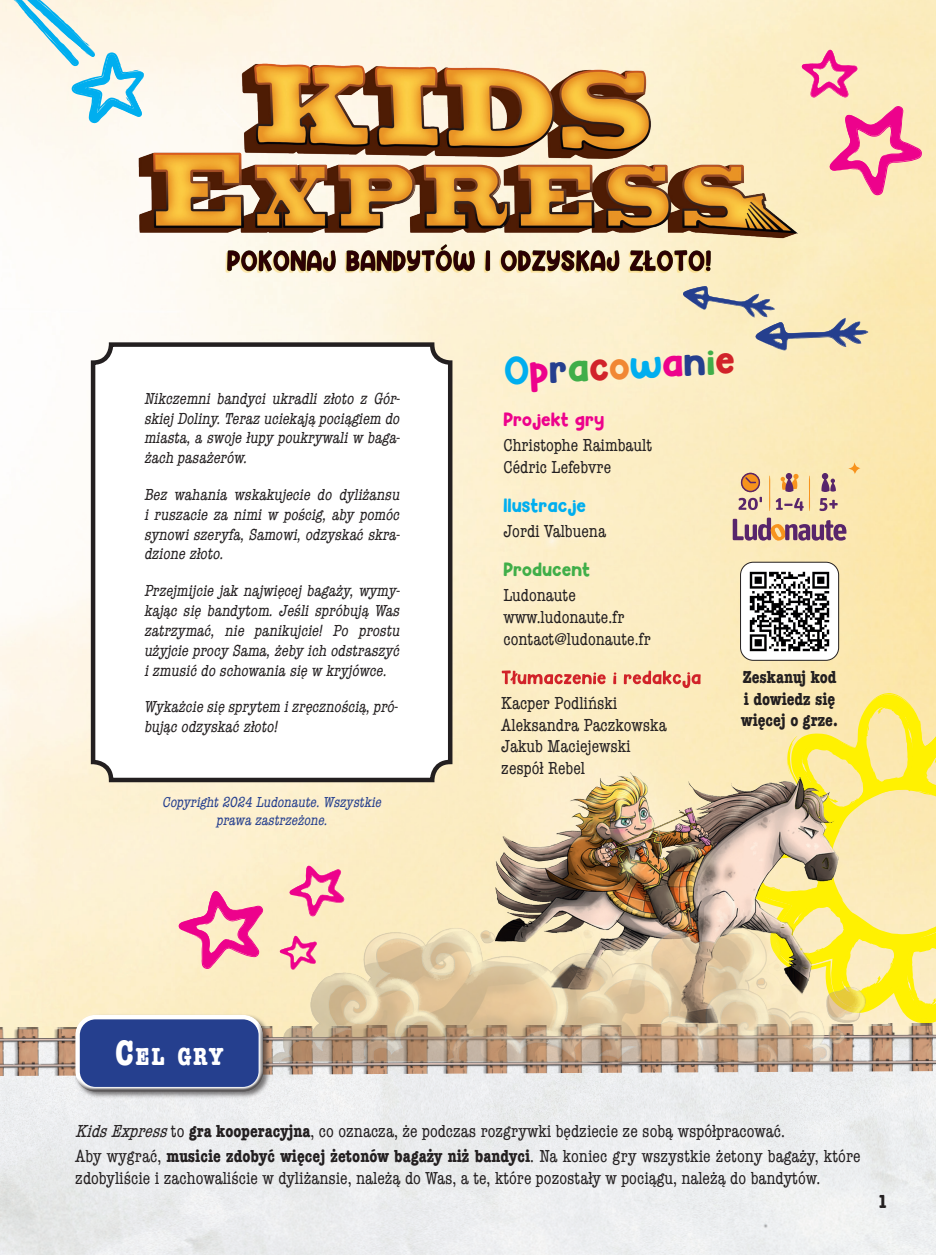
<style>
.page{position:relative;width:936px;height:1255px;background:#fff}
.page>*{position:absolute;margin:0;border:0;box-sizing:border-box;transform-origin:0 0}
.t1{font:37.5px "Hey Comic";color:#00aeef}
.t2{font:700 condensed 25.5px "American Typewriter";color:#fff}
.t3{font:700 condensed 19.5px "American Typewriter";color:#231f20}
.t4{font:condensed 18px/21.6px "American Typewriter";color:#231f20}
.t5{font:700 condensed 18px/21.6px "American Typewriter";color:#231f20}
.t6{font:18px "Hey Comic";color:#ed028c}
.t7{font:18px "Hey Comic";color:#00aeef}
.t8{font:18px "Hey Comic";color:#40ae49}
.t9{font:italic condensed 16.5px/19.8px "American Typewriter";color:#231f20;text-align:justify}
.t10{font:italic condensed 15px/18px "American Typewriter";color:#253f8e;text-align:center}
.s1{color:#ed028c}
.s2{color:#253f8e}
.s3{color:#40ae49}
.s4{color:#d1232a}
.s5{color:#f18733}
.s6{font-size:36.3px}
.s7{font-style:italic}
.s8{font-weight:700}
</style>
<div class="page">
<img style="left:0;top:0;width:935px;height:1021px">
<svg style="left:736px;top:693px;width:199px;height:328px;background:#fceb86"></svg>
<div style="left:93px;top:344px;width:357px;height:436px;background:#fff;border-radius:18px"></div>
<div style="left:91px;top:342px;width:361px;height:440px;border:4px solid #231f20;border-radius:18px"></div>
<img style="left:70px;top:39px;width:796px;height:223px">
<div style="left:0;top:1075px;width:935px;height:179px;background:#ecedef"></div>
<img style="left:0;top:1021px;width:935px;height:54px">
<img style="left:265px;top:773px;width:600px;height:290px">
<svg style="left:9px;top:0;width:135px;height:123px;background:#cee8e9"></svg>
<svg style="left:289px;top:865px;width:55px;height:51px;background:#f69fb1"></svg>
<svg style="left:178px;top:890px;width:86px;height:78px;background:#f7a0b4"></svg>
<svg style="left:801px;top:49px;width:56px;height:49px;background:#f69daf"></svg>
<svg style="left:828px;top:105px;width:93px;height:90px;background:#f6a1ac"></svg>
<svg style="left:681px;top:286px;width:187px;height:65px;background:#d7cfb5"></svg>
<svg style="left:280px;top:935px;width:37px;height:34px"></svg>
<div style="left:74px;top:1013px;width:197px;height:86px;background:#231f20;opacity:.6"></div>
<div style="left:75px;top:1012px;width:188px;height:71px;background:#fff;opacity:.75"></div>
<div style="left:75px;top:1021px;width:191px;height:70px;background:#231f20;opacity:.75"></div>
<svg style="left:847px;top:461px;width:13px;height:13px"></svg>
<svg style="left:732px;top:517px;width:114px;height:24px;background:#b7948f"></svg>
<svg style="left:819px;top:498px;width:18px;height:13px"></svg>
<svg style="left:821px;top:473px;width:14px;height:19px"></svg>
<svg style="left:738px;top:472px;width:24px;height:38px"></svg>
<svg style="left:768px;top:473px;width:42px;height:38px;background:#e2c39b"></svg>
<div style="left:740px;top:562px;width:98px;height:98px;background:#fff;border-radius:13px"></div>
<div style="left:740px;top:562px;width:99px;height:98px;border:1px solid #231f20;border-radius:13px"></div>
<img style="left:749px;top:571px;width:81px;height:81px">
<img style="left:166px;top:245px;width:603px;height:28px">
<svg style="left:501px;top:670px;width:199px;height:18px;background:#edac90"></svg>
<p class="t9" style="left:144px;top:388px;width:261px">Nikczemni bandyci ukradli złoto z Gór&shy;skiej Doliny.Terazuciekająpociągiem do miasta,aswoj ełupypoukrywaliw baga&shy;żach pasażerów.</p>
<p class="t9" style="left:144px;top:484px;width:261px">Bez wahania wskakuj ecie do dyliżansu i ruszacie za nimi w pościg, aby pomóc synowiszeryfa,Samowi,odzyskaćskra&shy;dzionezłoto.</p>
<p class="t9" style="left:144px;top:580px;width:261px">Przej mij cie j ak najwięcej bagaży, wymy&shy;kając się bandytom. Jeśli spróbują Was zatrzymać, nie panikuj cie! Po prostu użyjcieprocySama,żebyich odstraszyć izmusićdoschowaniasięw kryj ówce.</p>
<p class="t9" style="left:144px;top:696px;width:259px">Wykażciesięsprytem izręcznością,pró&shy;bującodzyskaćzłoto!</p>
<p class="t10" style="left:162px;top:792px;width:224px">Copyright2024 Ludonaute.Wszystkie prawazastrzeżone.</p>
<h1 class="t1" style="left:503px;top:348px;width:232px;rotate:-3deg">O<span class="s1">p</span><span class="s2">r</span><span class="s3">a</span><span class="s4">c</span><span class="s5">o</span>w<span class="s1">a</span><span class="s2">n</span><span class="s3">i</span><span class="s4">e</span></h1>
<p class="t6" style="left:503px;top:408px;width:102px">Projekt gry</p>
<p class="t4" style="left:503px;top:434px;width:150px">Christophe Raimbault<br>Cédric Lefebvre</p>
<p class="t7" style="left:503px;top:493px;width:84px">Ilustracje</p>
<p class="t4" style="left:503px;top:519px;width:104px">Jordi Valbuena</p>
<p class="t8" style="left:503px;top:558px;width:88px">Producent</p>
<p class="t4" style="left:503px;top:583px;width:74px">Ludonaute</p>
<p class="t4" style="left:503px;top:605px;width:149px;line-height:22.2px">www.ludonaute.fr contact@ludonaute.fr</p>
<p class="t4" style="left:501px;top:692px;width:167px">Kacper Podliński<br>Aleksandra Paczkowska<br>Jakub Maciejewski zespół Rebel</p>
<p class="t5" style="left:741px;top:666px;width:98px">Zeskanuj kod i dowiedz się więcej o grze.</p>
<h2 class="t2" style="left:115px;top:1036px;width:110px"><span class="s6">C</span>el gry</h2>
<p class="t4" style="left:75px;top:1118px;width:786px;line-height:25px"><span class="s7">KidsExpress</span>to <span class="s8">gra kooperacyjna</span>, co oznacza, że podczas rozgrywki będziecie ze sobą współpracować.<br>Aby wygrać, <span class="s8">musicie zdobyć więcej żetonów bagaży niż bandyci</span>. Na koniec gry wszystkie żetony bagaży, które</p>
<p class="t4" style="left:75px;top:1166px;width:746px">zdobyliście i zachowaliście w dyliżansie, należą do Was, a te, które pozostały w pociągu, należą do bandytów.</p>
<p class="t3" style="left:877px;top:1186px;width:11px">1</p>
</div>
